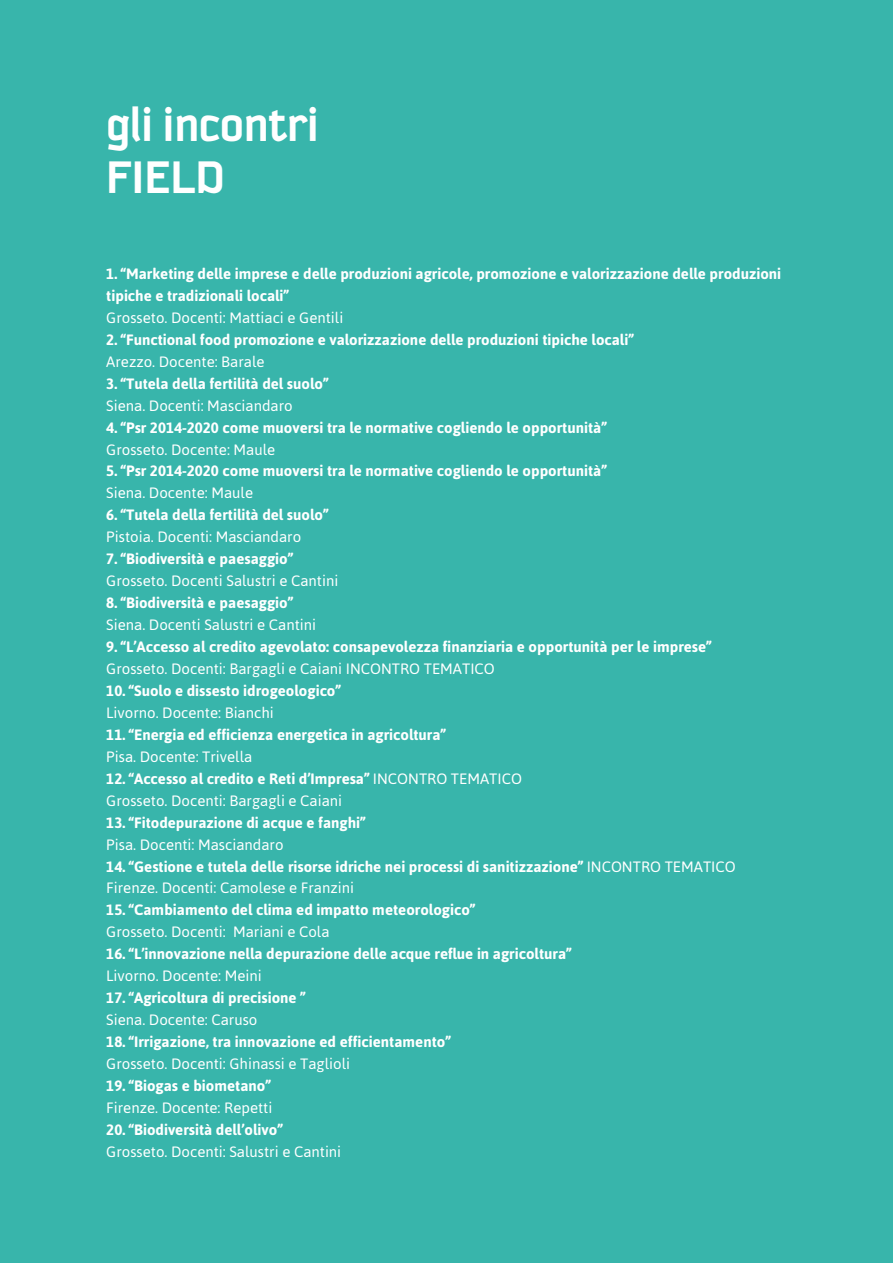
<style>
.page{position:relative;width:893px;height:1263px;background:#38b5ab}
.page>*{position:absolute;margin:0;border:0;box-sizing:border-box;transform-origin:0 0}
.t1{font:700 49.5px/52.5px "Kautiva Pro";color:#fff}
.t2{font:700 15px/21.9px "Asap";color:#fff}
.t3{font:15px/21.9px "Asap";color:#fff}
.s1{font-weight:700}
.s2{font-weight:400}
</style>
<div class="page">
<h1 class="t1" style="left:106px;top:99px;width:214px">gli incontri<br>FIELD</h1>
<p class="t2" style="left:106px;top:262px;width:676px">1. “Marketing delle imprese e delle produzioni agricole, promozione e valorizzazione delle produzioni tipiche e tradizionali locali”</p>
<p class="t3" style="left:106px;top:306px;width:238px">Grosseto. Docenti: Mattiaci e Gentili</p>
<p class="t2" style="left:106px;top:328px;width:529px">2. “Functional food promozione e valorizzazione delle produzioni tipiche locali”</p>
<p class="t3" style="left:106px;top:350px;width:160px">Arezzo. Docente: Barale</p>
<p class="t2" style="left:106px;top:372px;width:223px">3. “Tutela della fertilità del suolo”</p>
<p class="t3" style="left:106px;top:394px;width:188px">Siena. Docenti: Masciandaro</p>
<p class="t2" style="left:106px;top:416px;width:502px">4. “Psr 2014-2020 come muoversi tra le normative cogliendo le opportunità”</p>
<p class="t3" style="left:106px;top:438px;width:170px">Grosseto. Docente: Maule</p>
<p class="t2" style="left:106px;top:460px;width:502px">5. “Psr 2014-2020 come muoversi tra le normative cogliendo le opportunità”</p>
<p class="t3" style="left:106px;top:482px;width:148px">Siena. Docente: Maule</p>
<p class="t2" style="left:106px;top:504px;width:223px">6. “Tutela della fertilità del suolo”</p>
<p class="t3" style="left:106px;top:526px;width:196px">Pistoia. Docenti: Masciandaro</p>
<p class="t2" style="left:106px;top:547px;width:188px">7. “Biodiversità e paesaggio”</p>
<p class="t3" style="left:106px;top:569px;width:234px">Grosseto. Docenti Salustri e Cantini</p>
<p class="t2" style="left:106px;top:591px;width:188px">8. “Biodiversità e paesaggio”</p>
<p class="t3" style="left:106px;top:613px;width:211px">Siena. Docenti Salustri e Cantini</p>
<p class="t2" style="left:106px;top:635px;width:607px">9. “L’Accesso al credito agevolato: consapevolezza finanziaria e opportunità per le imprese”</p>
<p class="t3" style="left:106px;top:657px;width:390px">Grosseto. Docenti: Bargagli e Caiani INCONTRO TEMATICO</p>
<p class="t2" style="left:106px;top:679px;width:236px">10. “Suolo e dissesto idrogeologico”</p>
<p class="t3" style="left:106px;top:701px;width:169px">Livorno. Docente: Bianchi</p>
<p class="t2" style="left:106px;top:723px;width:341px">11. “Energia ed efficienza energetica in agricoltura”</p>
<p class="t3" style="left:106px;top:745px;width:148px">Pisa. Docente: Trivella</p>
<p class="t3" style="left:106px;top:767px;width:417px"><span class="s1">12. “Accesso al credito e Reti d’Impresa”</span> INCONTRO TEMATICO<br>Grosseto. Docenti: Bargagli e Caiani</p>
<p class="t2" style="left:106px;top:811px;width:261px">13. “Fitodepurazione di acque e fanghi”</p>
<p class="t3" style="left:106px;top:833px;width:179px">Pisa. Docenti: Masciandaro</p>
<p class="t2" style="left:106px;top:855px;width:631px">14. “Gestione e tutela delle risorse idriche nei processi di sanitizzazione” <span class="s2">INCONTRO TEMATICO<br>Firenze. Docenti: Camolese e Franzini</span></p>
<p class="t2" style="left:106px;top:899px;width:370px">15. “Cambiamento del clima ed impatto meteorologico”</p>
<p class="t3" style="left:106px;top:921px;width:225px">Grosseto. Docenti: Mariani e Cola</p>
<p class="t2" style="left:106px;top:942px;width:467px">16. “L’innovazione nella depurazione delle acque reflue in agricoltura”</p>
<p class="t3" style="left:106px;top:964px;width:157px">Livorno. Docente: Meini</p>
<p class="t2" style="left:106px;top:986px;width:201px">17. “Agricoltura di precisione ”</p>
<p class="t3" style="left:106px;top:1008px;width:153px">Siena. Docente: Caruso</p>
<p class="t2" style="left:106px;top:1030px;width:346px">18. “Irrigazione, tra innovazione ed efficientamento”</p>
<p class="t3" style="left:106px;top:1052px;width:245px">Grosseto. Docenti: Ghinassi e Taglioli</p>
<p class="t2" style="left:106px;top:1074px;width:166px">19. “Biogas e biometano”</p>
<p class="t3" style="left:106px;top:1096px;width:168px">Firenze. Docente: Repetti</p>
<p class="t2" style="left:106px;top:1118px;width:178px">20. “Biodiversità dell’olivo”</p>
<p class="t3" style="left:106px;top:1140px;width:236px">Grosseto. Docenti: Salustri e Cantini</p>
</div>
